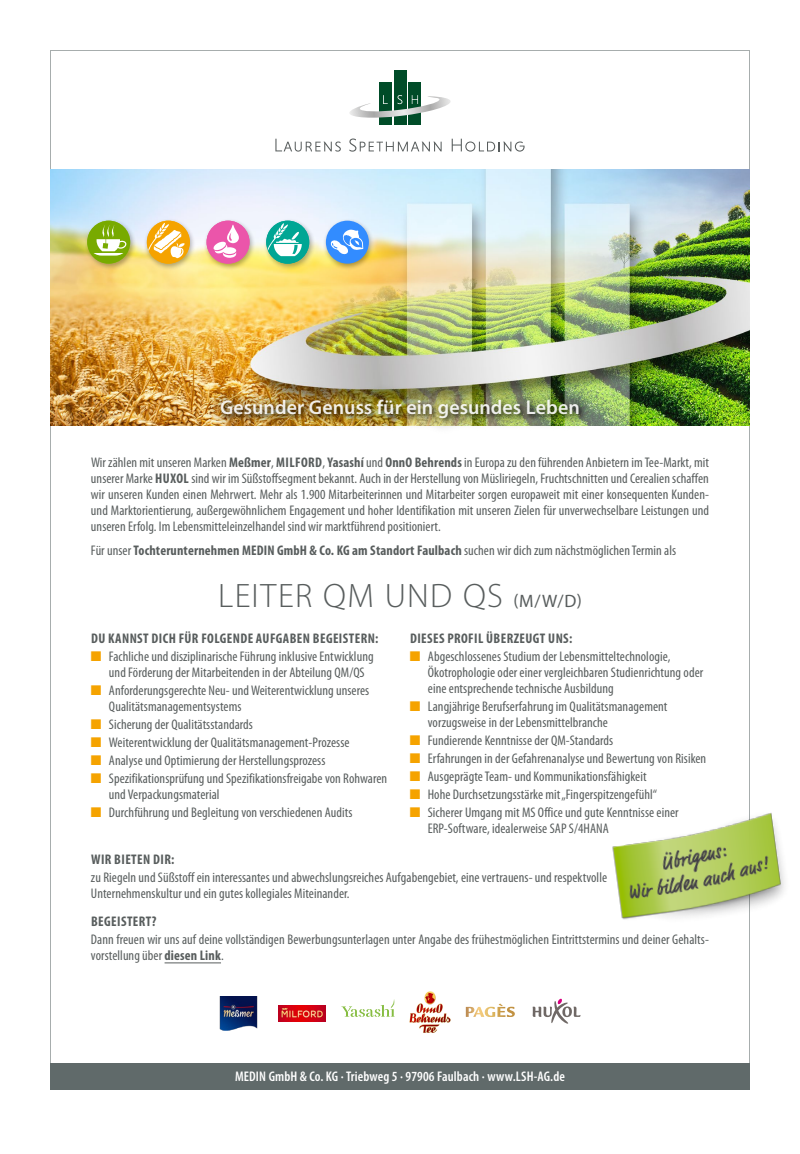
<style>
.page{position:relative;width:800px;height:1154px;background:#fff}
.page>*{position:absolute;margin:0;border:0;box-sizing:border-box;transform-origin:0 0}
.t1{font:300 34px "Myriad Pro";letter-spacing:.04em;color:#585d5d}
.t2{font:600 20px "Myriad Pro";letter-spacing:.005em;color:#fff}
.t3{font:condensed 14px/16px "Myriad Pro";letter-spacing:.005em;color:#585d5d}
.t4{font:700 condensed 14px "Myriad Pro";letter-spacing:.01em;color:#585d5d}
.t5{font:700 condensed 14px "Myriad Pro";letter-spacing:.03em;color:#585d5d}
.t6{font:600 condensed 14px "Myriad Pro";letter-spacing:.01em;color:#fff}
.s1{font-weight:700}
.s2{font-weight:400}
.s3{font-weight:400;font-size:18px}
.s4{color:#f5a300}
</style>
<div class="page">
<img style="left:50px;top:169px;width:700px;height:257px">
<div style="left:203px;top:382px;width:393px;height:54px;background:#000;opacity:.15"></div>
<hr style="left:165px;top:962px;width:56px;height:1px;background:#585d5d">
<div style="left:50px;top:1063px;width:700px;height:27px;background:#606a6a"></div>
<img style="left:278px;top:1005px;width:48px;height:16px">
<img style="left:220px;top:997px;width:38px;height:34px">
<img style="left:410px;top:991px;width:40px;height:42px">
<svg style="left:466px;top:1004px;width:49px;height:13px"></svg>
<svg style="left:533px;top:999px;width:47px;height:25px"></svg>
<svg style="left:341px;top:999px;width:54px;height:18px"></svg>
<div style="left:263px;top:219px;width:53px;height:52px;background:#000;opacity:.3"></div>
<div style="left:266px;top:221px;width:43px;height:43px;background:#00a694;border-radius:50%"></div>
<svg style="left:266px;top:223px;width:36px;height:36px"></svg>
<div style="left:323px;top:219px;width:52px;height:52px;background:#000;opacity:.3"></div>
<div style="left:326px;top:221px;width:43px;height:43px;background:#328cff;border-radius:50%"></div>
<svg style="left:331px;top:230px;width:32px;height:25px"></svg>
<div style="left:144px;top:219px;width:52px;height:52px;background:#000;opacity:.3"></div>
<div style="left:147px;top:221px;width:43px;height:43px;background:#f5a300;border-radius:50%"></div>
<svg style="left:147px;top:223px;width:39px;height:35px"></svg>
<div style="left:84px;top:219px;width:52px;height:52px;background:#000;opacity:.3"></div>
<div style="left:87px;top:221px;width:43px;height:43px;background:#78aa00;border-radius:50%"></div>
<svg style="left:94px;top:225px;width:33px;height:31px"></svg>
<div style="left:203px;top:219px;width:53px;height:52px;background:#000;opacity:.3"></div>
<div style="left:207px;top:221px;width:43px;height:43px;background:#eb55aa;border-radius:50%"></div>
<svg style="left:213px;top:225px;width:26px;height:33px"></svg>
<img style="left:612px;top:784px;width:173px;height:183px">
<div style="left:409px;top:83px;width:12px;height:42px;background:#004c28"></div>
<div style="left:394px;top:70px;width:12px;height:55px;background:#004c28"></div>
<div style="left:379px;top:83px;width:12px;height:42px;background:#004c28"></div>
<svg style="left:349px;top:95px;width:102px;height:24px"></svg>
<svg style="left:275px;top:139px;width:66px;height:13px"></svg>
<svg style="left:349px;top:139px;width:93px;height:13px"></svg>
<svg style="left:452px;top:139px;width:73px;height:13px"></svg>
<h2 class="t2" style="left:220px;top:396px;width:361px">Gesunder Genuss für ein gesundes Leben</h2>
<p class="t3" style="left:91px;top:455px;width:620px;text-align:justify">Wir zählen mit unseren Marken <span class="s1">Meßmer</span>, <span class="s1">MILFORD</span>, <span class="s1">Yasashí</span> und <span class="s1">OnnO Behrends</span> in Europa zu den führenden Anbietern im Tee-Markt, mit unserer Marke <span class="s1">HUXOL</span> sind wir im Süßstoffsegment bekannt. Auch in der Herstellung von Müsliriegeln, Fruchtschnitten und Cerealien schaffen wir unseren Kunden einen Mehrwert. Mehr als 1.900 Mitarbeiterinnen und Mitarbeiter sorgen europaweit mit einer konsequenten Kunden&shy;und Marktorientierung, außergewöhnlichem Engagement und hoher Identifikation mit unseren Zielen für unverwechselbare Leistungen und unseren Erfolg. Im Lebensmitteleinzelhandel sind wir marktführend positioniert.</p>
<p class="t4" style="left:91px;top:543px;width:587px"><span class="s2">Für unser</span> Tochterunternehmen MEDIN GmbH &amp; Co. KG am Standort Faulbach <span class="s2">suchen wir dich zum nächstmöglichen Termin als</span></p>
<h1 class="t1" style="left:218px;top:576px;width:365px">LEITER QM UND QS <span class="s3">(M/W/D)</span></h1>
<p class="t5" style="left:91px;top:631px;width:289px">DU KANNST DICH FÜR FOLGENDE AUFGABEN BEGEISTERN:</p>
<p class="t3" style="left:109px;top:649px;width:266px;text-indent:-18px"><span class="s4">■</span> Fachliche und disziplinarische Führung inklusive Entwicklung und Förderung der Mitarbeitenden in der Abteilung QM/QS</p>
<p class="t3" style="left:109px;top:683px;width:262px;text-indent:-18px"><span class="s4">■</span> Anforderungsgerechte Neu- und Weiterentwicklung unseres<br>Qualitätsmanagementsystems</p>
<p class="t3" style="left:91px;top:717px;width:164px"><span class="s4">■</span> Sicherung der Qualitätsstandards</p>
<p class="t3" style="left:91px;top:735px;width:260px"><span class="s4">■</span> Weiterentwicklung der Qualitätsmanagement-Prozesse</p>
<p class="t3" style="left:91px;top:753px;width:236px"><span class="s4">■</span> Analyse und Optimierung der Herstellungsprozess</p>
<p class="t3" style="left:109px;top:771px;width:280px;text-indent:-18px"><span class="s4">■</span> Spezifikationsprüfung und Spezifikationsfreigabe von Rohwaren und Verpackungsmaterial</p>
<p class="t3" style="left:91px;top:805px;width:263px"><span class="s4">■</span> Durchführung und Begleitung von verschiedenen Audits</p>
<p class="t5" style="left:410px;top:631px;width:164px">DIESES PROFIL ÜBERZEUGT UNS:</p>
<p class="t3" style="left:428px;top:649px;width:277px;text-indent:-18px"><span class="s4">■</span> Abgeschlossenes Studium der Lebensmitteltechnologie,<br>Ökotrophologie oder einer vergleichbaren Studienrichtung oder eine entsprechende technische Ausbildung</p>
<p class="t3" style="left:428px;top:699px;width:241px;text-indent:-18px"><span class="s4">■</span> Langjährige Berufserfahrung im Qualitätsmanagement vorzugsweise in der Lebensmittelbranche</p>
<p class="t3" style="left:410px;top:733px;width:205px"><span class="s4">■</span> Fundierende Kenntnisse der QM-Standards</p>
<p class="t3" style="left:410px;top:751px;width:298px"><span class="s4">■</span> Erfahrungen in der Gefahrenanalyse und Bewertung von Risiken</p>
<p class="t3" style="left:410px;top:769px;width:238px"><span class="s4">■</span> Ausgeprägte Team- und Kommunikationsfähigkeit</p>
<p class="t3" style="left:410px;top:787px;width:249px"><span class="s4">■</span> Hohe Durchsetzungsstärke mit „Fingerspitzengefühl“</p>
<p class="t3" style="left:428px;top:805px;width:252px;text-indent:-18px"><span class="s4">■</span> Sicherer Umgang mit MS Office und gute Kenntnisse einer<br>ERP-Software, idealerweise SAP S/4HANA</p>
<p class="t5" style="left:91px;top:852px;width:85px">WIR BIETEN DIR:</p>
<p class="t3" style="left:91px;top:870px;width:518px">zu Riegeln und Süßstoff ein interessantes und abwechslungsreiches Aufgabengebiet, eine vertrauens- und respektvolle<br>Unternehmenskultur und ein gutes kollegiales Miteinander.</p>
<p class="t5" style="left:91px;top:914px;width:67px">BEGEISTERT?</p>
<p class="t3" style="left:91px;top:932px;width:619px">Dann freuen wir uns auf deine vollständigen Bewerbungsunterlagen unter Angabe des frühestmöglichen Eintrittstermins und deiner Gehalts&shy;vorstellung über <span class="s1">diesen Link</span>.</p>
<p class="t6" style="left:235px;top:1068px;width:331px">MEDIN GmbH &amp; Co. KG · Triebweg 5 · 97906 Faulbach · www.LSH-AG.de</p>
</div>
